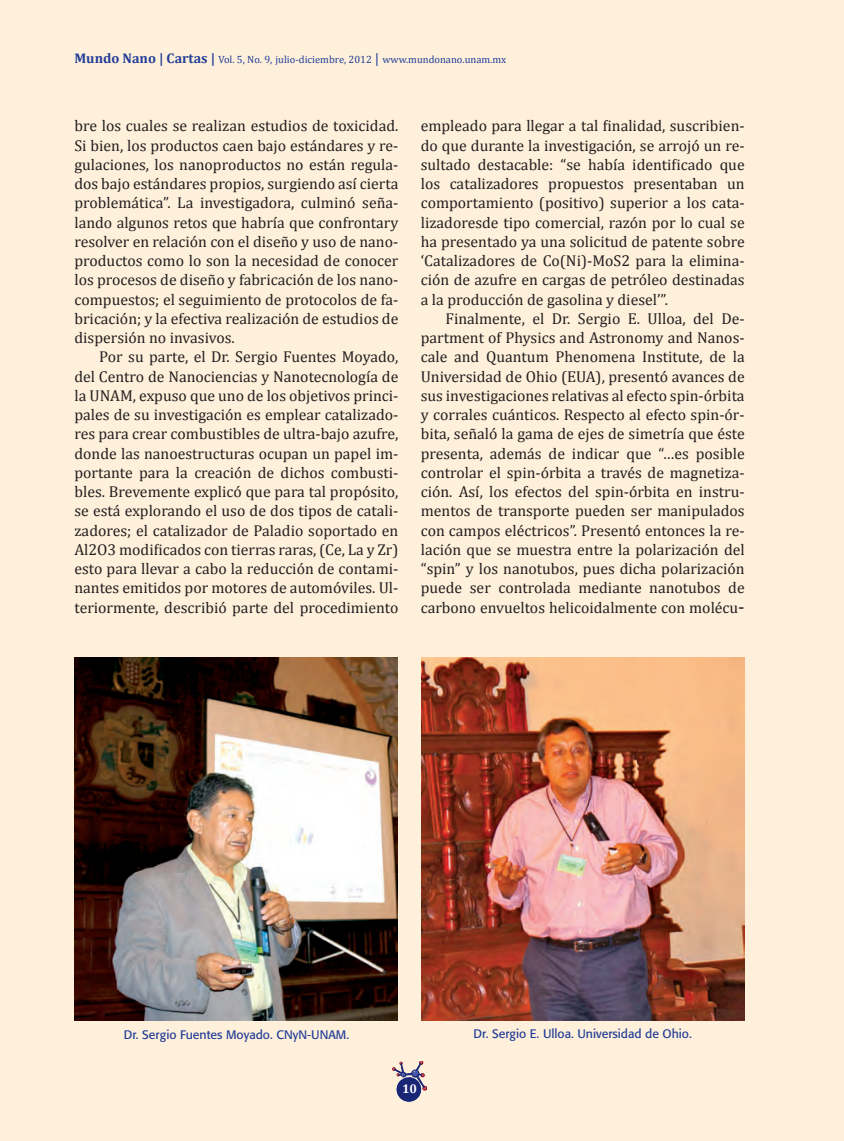
<style>
.page{position:relative;width:844px;height:1141px;background:#fff}
.page>*{position:absolute;margin:0;border:0;box-sizing:border-box;transform-origin:0 0}
.Body_Text{font:15.75px/19.2px "Cambria";color:#231f20;text-align:justify}
.t1{font:700 12.6px "Cambria";color:#fff}
.Pie_Figura{font:12.25px "Formata";color:#233e98}
.t2{font:10.5px "Cambria";color:#233e98}
.s1{font-weight:700;font-size:14px}
.s2{font-size:14px}
.s3{font-size:19.25px}
</style>
<div class="page">
<div style="left:0;top:0;width:843px;height:1141px;background:#fef0da"></div>
<svg style="left:392px;top:1061px;width:34px;height:41px"></svg>
<div style="left:396px;top:1077px;width:25px;height:25px;background:#192575;border-radius:50%"></div>
<img style="left:74px;top:658px;width:323px;height:362px">
<img style="left:422px;top:658px;width:322px;height:362px">
<p class="t2" style="left:74px;top:54px;width:433px"><span class="s1">Mundo Nano | Cartas |</span> Vol. 5, No. 9, julio-diciembre, 2012 <span class="s2">|</span> www.mundonano.unam.mx</p>
<p class="Body_Text" style="left:74px;top:116px;width:325px">bre los cuales se realizan estudios de toxicidad.<br>Si bien, los productos caen bajo estándares y re&shy;gulaciones, los nanoproductos no están regula&shy;dos bajo estándares propios, surgiendo así cierta problemática”. La investigadora, culminó seña&shy;lando algunos retos que habría que confrontary resolver en relación con el diseño y uso de nano&shy;productos como lo son la necesidad de conocer los procesos de diseño y fabricación de los nano&shy;compuestos; el seguimiento de protocolos de fa&shy;bricación; y la efectiva realización de estudios de dispersión no invasivos.</p>
<p class="Body_Text" style="left:74px;top:347px;width:325px;text-indent:25px">Por su parte, el Dr. Sergio Fuentes Moyado, del Centro de Nanociencias y Nanotecnología de la UNAM, expuso que uno de los objetivos princi&shy;pales de su investigación es emplear catalizado&shy;res para crear combustibles de ultra-bajo azufre, donde las nanoestructuras ocupan un papel im&shy;portante para la creación de dichos combusti&shy;bles. Brevemente explicó que para tal propósito, se está explorando el uso de dos tipos de catali&shy;zadores; el catalizador de Paladio soportado en Al2O3 modificados con tierras raras, (Ce, La y Zr) esto para llevar a cabo la reducción de contami&shy;nantes emitidos por motores de automóviles. Ul&shy;teriormente, describió parte del procedimiento</p>
<p class="Body_Text" style="left:420px;top:116px;width:325px">empleado para llegar a tal finalidad, suscribien&shy;do que durante la investigación, se arrojó un re&shy;sultado destacable: “se había identificado que los catalizadores propuestos presentaban un comportamiento (positivo) superior a los cata&shy;lizadoresde tipo comercial, razón por lo cual se ha presentado ya una solicitud de patente sobre ‘Catalizadores de Co(Ni)-MoS2 para la elimina&shy;ción de azufre en cargas de petróleo destinadas a la producción de gasolina y diesel’”.</p>
<p class="Body_Text" style="left:420px;top:309px;width:325px;text-indent:25px">Finalmente, el Dr. Sergio E. Ulloa, del De&shy;partment of Physics and Astronomy and Nanos&shy;cale and Quantum Phenomena Institute, de la Universidad de Ohio (EUA), presentó avances de sus investigaciones relativas al efecto spin-órbita y corrales cuánticos. Respecto al efecto spin-ór&shy;bita, señaló la gama de ejes de simetría que éste presenta, además de indicar que “…es posible controlar el spin-órbita a través de magnetiza&shy;ción. Así, los efectos del spin-órbita en instru&shy;mentos de transporte pueden ser manipulados con campos eléctricos”. Presentó entonces la re&shy;lación que se muestra entre la polarización del “spin” y los nanotubos, pues dicha polarización puede ser controlada mediante nanotubos de carbono envueltos helicoidalmente con molécu<span class="s3">-</span></p>
<p class="Pie_Figura" style="left:124px;top:1027px;width:227px">Dr. Sergio Fuentes Moyado. CNyN-UNAM.</p>
<p class="Pie_Figura" style="left:473px;top:1026px;width:220px">Dr. Sergio E. Ulloa. Universidad de Ohio.</p>
<p class="t1" style="left:402px;top:1081px;width:16px">10</p>
</div>
